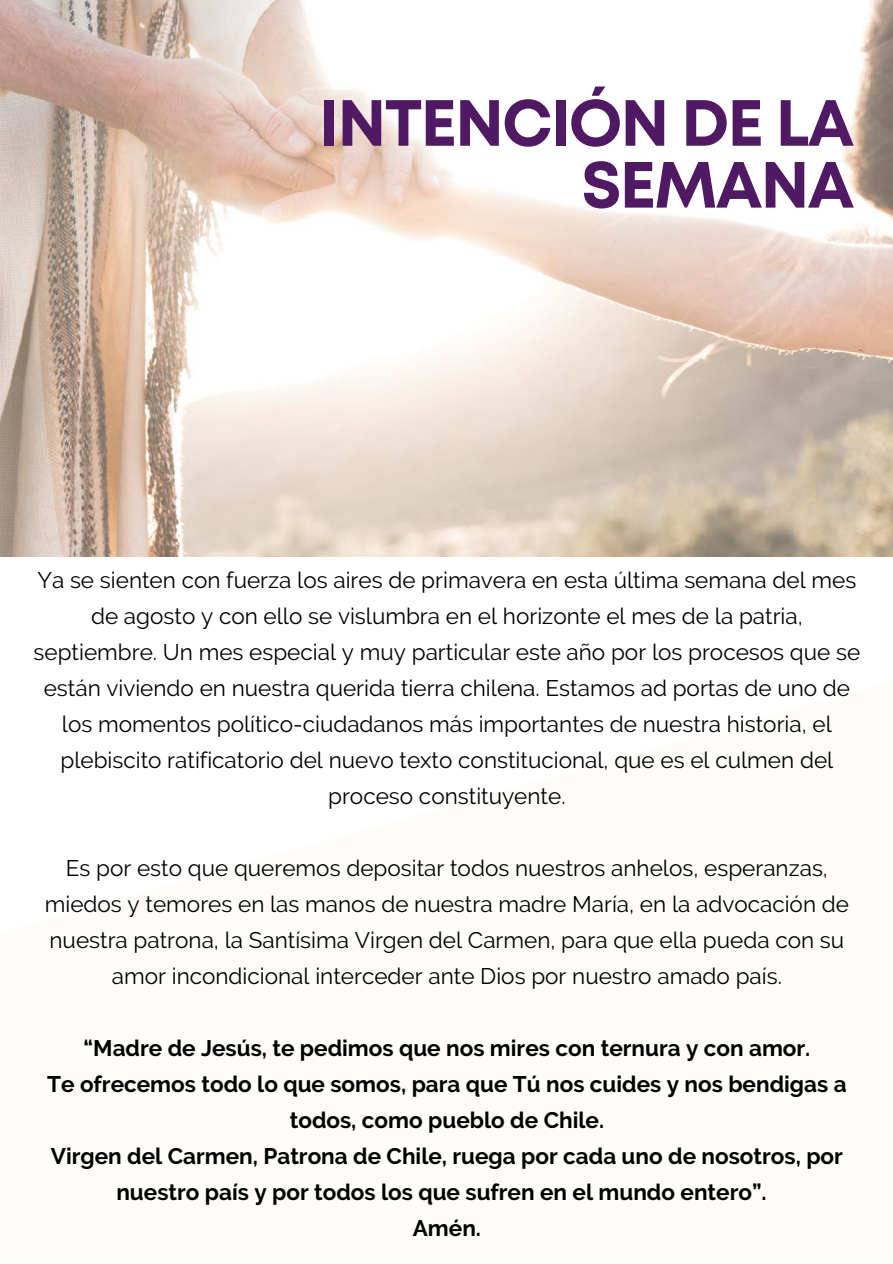
<style>
.page{position:relative;width:893px;height:1264px;background:#fff}
.page>*{position:absolute;margin:0;border:0;box-sizing:border-box;transform-origin:0 0}
.t1{font:700 65.1px/61.8px "Mont";letter-spacing:-.03em;color:#4f1964;text-align:right}
.t2{font:22.5px/36px "Raleway";color:#000;text-align:center}
.t3{font:700 22.5px/36px "Raleway";color:#000;text-align:center}
</style>
<div class="page">
<img style="left:0;top:0;width:892px;height:556px">
<h1 class="t1" style="left:319px;top:97px;width:537px">INTENCIÓN DE LA<br>SEMANA</h1>
<p class="t2" style="left:34px;top:562px;width:828px">Ya se sienten con fuerza los aires de primavera en esta última semana del mes de agosto y con ello se vislumbra en el horizonte el mes de la patria, septiembre. Un mes especial y muy particular este año por los procesos que se están viviendo en nuestra querida tierra chilena. Estamos ad portas de uno de los momentos político-ciudadanos más importantes de nuestra historia, el plebiscito ratificatorio del nuevo texto constitucional, que es el culmen del proceso constituyente.</p>
<p class="t2" style="left:45px;top:850px;width:805px">Es por esto que queremos depositar todos nuestros anhelos, esperanzas, miedos y temores en las manos de nuestra madre María, en la advocación de nuestra patrona, la Santísima Virgen del Carmen, para que ella pueda con su amor incondicional interceder ante Dios por nuestro amado país.</p>
<p class="t3" style="left:47px;top:1030px;width:800px">“Madre de Jesús, te pedimos que nos mires con ternura y con amor.<br>Te ofrecemos todo lo que somos, para que Tú nos cuides y nos bendigas a todos, como pueblo de Chile.<br>Virgen del Carmen, Patrona de Chile, ruega por cada uno de nosotros, por nuestro país y por todos los que sufren en el mundo entero”.<br>Amén.</p>
</div>
